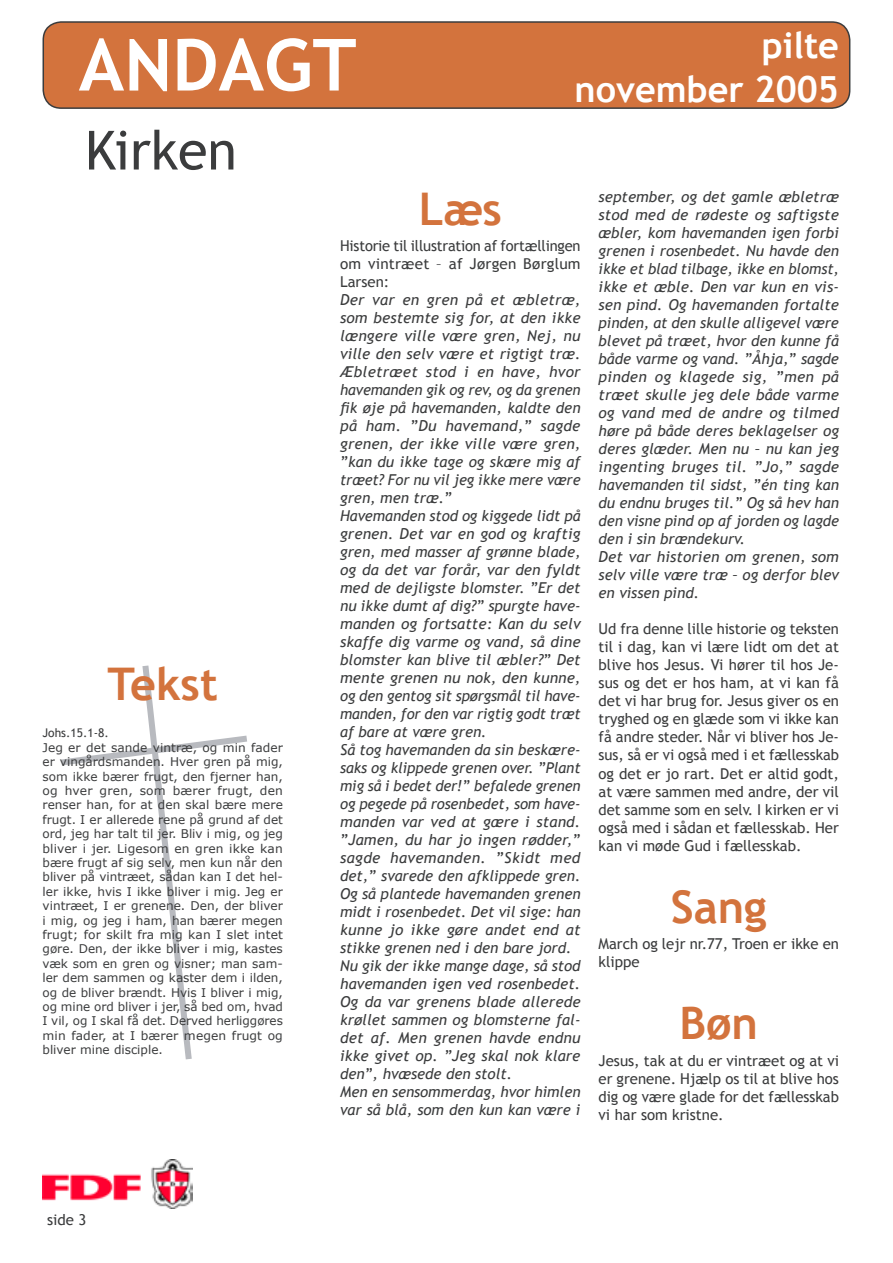
<style>
.page{position:relative;width:893px;height:1263px;background:#fff}
.page>*{position:absolute;margin:0;border:0;box-sizing:border-box;transform-origin:0 0}
.t1{font:700 72px "Trebuchet MS";color:#fff}
.Overskrift1{font:54px "Trebuchet MS";color:#3b3c3d}
.Afsnit{font:700 45px "Trebuchet MS";color:#d3733d}
.t2{font:700 36px "Trebuchet MS";color:#fff}
.Brød{font:italic 15px/18px "Trebuchet MS";color:#3b3c3d;text-align:justify}
.Brød-2{font:15px/18px "Trebuchet MS";color:#3b3c3d;text-align:justify}
.Brød_-_Bibel{font:12px/14.4px "Verdana";letter-spacing:.005em;color:#3b3c3d;text-align:justify}
.Brød_-_Bibel-2{font:12px "Trebuchet MS";color:#3b3c3d}
</style>
<div class="page">
<div style="left:42px;top:21px;width:809px;height:87px;background:#d3733d"></div>
<img style="left:43px;top:1159px;width:150px;height:50px">
<svg style="left:61px;top:665px;width:186px;height:395px"></svg>
<h1 class="t1" style="left:79px;top:20px;width:279px">ANDAGT</h1>
<p class="Overskrift1" style="left:85px;top:119px;width:153px">Kirken</p>
<p class="t2" style="left:762px;top:23px;width:79px">pilte</p>
<p class="t2" style="left:574px;top:66px;width:266px">november 2005</p>
<p class="Afsnit" style="left:108px;top:656px;width:112px">Tekst</p>
<p class="Brød_-_Bibel-2" style="left:43px;top:726px;width:68px">Johs.15.1-8.</p>
<p class="Brød_-_Bibel" style="left:43px;top:740px;width:242px">Jeg er det sande vintræ, og min fader er vingårdsmanden. Hver gren på mig, som ikke bærer frugt, den fjerner han, og hver gren, som bærer frugt, den renser han, for at den skal bære mere frugt. I er allerede rene på grund af det ord, jeg har talt til jer. Bliv i mig, og jeg bliver i jer. Ligesom en gren ikke kan bære frugt af sig selv, men kun når den bliver på vintræet, sådan kan I det hel&shy;ler ikke, hvis I ikke bliver i mig. Jeg er vintræet, I er grenene. Den, der bliver i mig, og jeg i ham, han bærer megen frugt; for skilt fra mig kan I slet intet gøre. Den, der ikke bliver i mig, kastes væk som en gren og visner; man sam&shy;ler dem sammen og kaster dem i ilden, og de bliver brændt. Hvis I bliver i mig, og mine ord bliver i jer, så bed om, hvad I vil, og I skal få det. Derved herliggøres min fader, at I bærer megen frugt og bliver mine disciple.</p>
<p class="Brød-2" style="left:47px;top:1211px;width:41px">side 3</p>
<p class="Afsnit" style="left:419px;top:180px;width:85px">Læs</p>
<p class="Brød-2" style="left:340px;top:237px;width:242px">Historie til illustration af fortællingen om vintræet – af Jørgen Børglum Larsen:</p>
<p class="Brød" style="left:340px;top:291px;width:242px">Der var en gren på et æbletræ, som bestemte sig for, at den ikke længere ville være gren, Nej, nu ville den selv være et rigtigt træ.<br>Æbletræet stod i en have, hvor havemanden gik og rev, og da grenen fik øje på havemanden, kaldte den på ham. ”Du havemand,” sagde grenen, der ikke ville være gren, ”kan du ikke tage og skære mig af træet? For nu vil jeg ikke mere være gren, men træ.”</p>
<p class="Brød" style="left:340px;top:507px;width:242px">Havemanden stod og kiggede lidt på grenen. Det var en god og kraftig gren, med masser af grønne blade, og da det var forår, var den fyldt med de dejligste blomster. ”Er det nu ikke dumt af dig?” spurgte have&shy;manden og fortsatte: Kan du selv skaffe dig varme og vand, så dine blomster kan blive til æbler?” Det mente grenen nu nok, den kunne, og den gentog sit spørgsmål til have&shy;manden, for den var rigtig godt træt af bare at være gren.</p>
<p class="Brød" style="left:340px;top:741px;width:242px">Så tog havemanden da sin beskære&shy;saks og klippede grenen over. ”Plant mig så i bedet der!” befalede grenen og pegede på rosenbedet, som have&shy;manden var ved at gære i stand. ”Jamen, du har jo ingen rødder,” sagde havemanden. ”Skidt med det,” svarede den afklippede gren.<br>Og så plantede havemanden grenen midt i rosenbedet. Det vil sige: han kunne jo ikke gøre andet end at stikke grenen ned i den bare jord.</p>
<p class="Brød" style="left:340px;top:957px;width:242px">Nu gik der ikke mange dage, så stod havemanden igen ved rosenbedet.<br>Og da var grenens blade allerede krøllet sammen og blomsterne fal&shy;det af. Men grenen havde endnu ikke givet op. ”Jeg skal nok klare den”, hvæsede den stolt.</p>
<p class="Brød" style="left:340px;top:1083px;width:242px">Men en sensommerdag, hvor himlen var så blå, som den kun kan være i</p>
<p class="Brød" style="left:599px;top:188px;width:242px">september, og det gamle æbletræ stod med de rødeste og saftigste æbler, kom havemanden igen forbi grenen i rosenbedet. Nu havde den ikke et blad tilbage, ikke en blomst, ikke et æble. Den var kun en vis&shy;sen pind. Og havemanden fortalte pinden, at den skulle alligevel være blevet på træet, hvor den kunne få både varme og vand. ”Åhja,” sagde pinden og klagede sig, ”men på træet skulle jeg dele både varme og vand med de andre og tilmed høre på både deres beklagelser og deres glæder. Men nu – nu kan jeg ingenting bruges til. ”Jo,” sagde havemanden til sidst, ”én ting kan du endnu bruges til.” Og så hev han den visne pind op af jorden og lagde den i sin brændekurv.</p>
<p class="Brød" style="left:599px;top:548px;width:242px">Det var historien om grenen, som selv ville være træ – og derfor blev en vissen pind.</p>
<p class="Brød-2" style="left:599px;top:620px;width:242px">Ud fra denne lille historie og teksten til i dag, kan vi lære lidt om det at blive hos Jesus. Vi hører til hos Je&shy;sus og det er hos ham, at vi kan få det vi har brug for. Jesus giver os en tryghed og en glæde som vi ikke kan få andre steder. Når vi bliver hos Je&shy;sus, så er vi også med i et fællesskab og det er jo rart. Det er altid godt, at være sammen med andre, der vil det samme som en selv. I kirken er vi også med i sådan et fællesskab. Her kan vi møde Gud i fællesskab.</p>
<p class="Afsnit" style="left:671px;top:878px;width:98px">Sang</p>
<p class="Brød-2" style="left:599px;top:935px;width:242px">March og lejr nr.77, Troen er ikke en klippe</p>
<p class="Afsnit" style="left:679px;top:995px;width:80px">Bøn</p>
<p class="Brød-2" style="left:599px;top:1051px;width:242px">Jesus, tak at du er vintræet og at vi er grenene. Hjælp os til at blive hos dig og være glade for det fællesskab vi har som kristne.</p>
</div>
